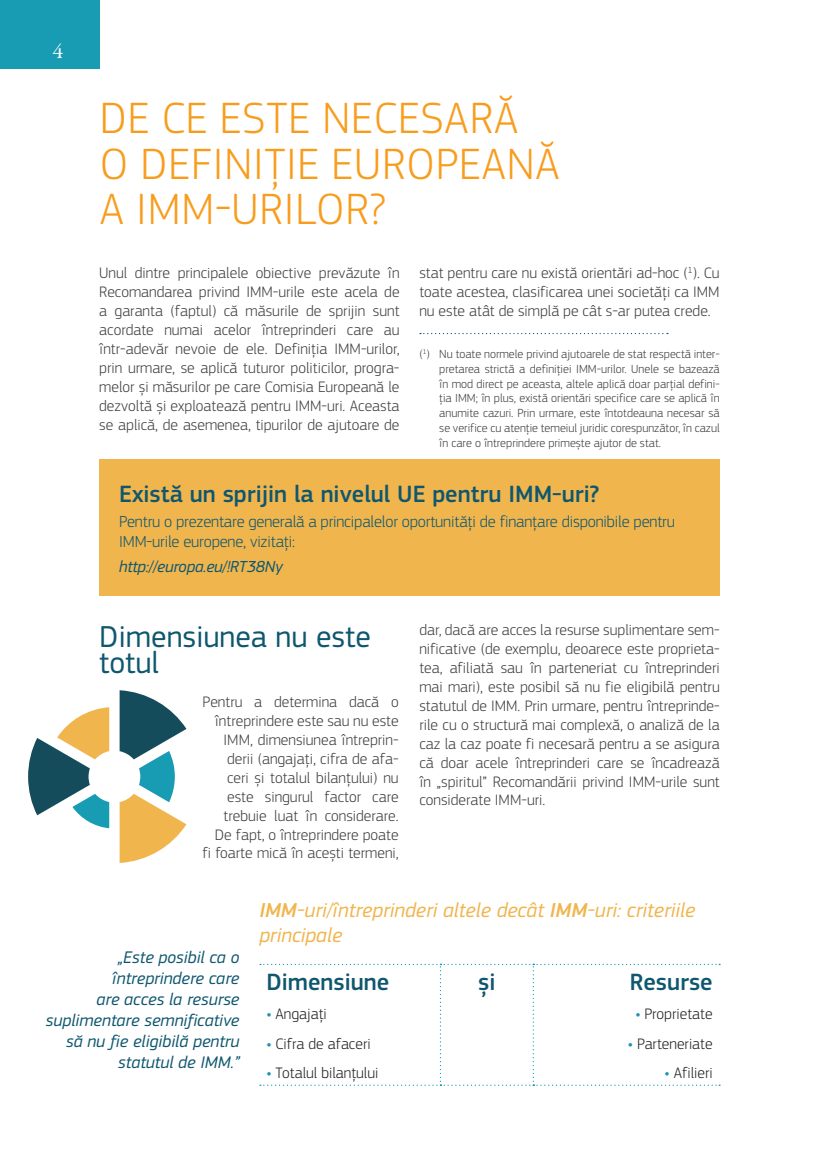
<style>
.page{position:relative;width:819px;height:1166px;background:#fff}
.page>*{position:absolute;margin:0;border:0;box-sizing:border-box;transform-origin:0 0}
.title_1{font:300 45.5px/45.5px "EC Square Sans Pro";letter-spacing:.02em;color:#f89c1c}
.title_2{font:31.5px/26.2px "EC Square Sans Pro";color:#0f576f}
.box_title{font:500 24.5px "EC Square Sans Pro";color:#0f576f}
.yellow_faux_title{font:italic 21px/24.5px "EC Square Sans Pro";color:#f0b54d}
.t1{font:21px "Garamond Premr Pro";color:#fff}
.quote{font:italic 17.5px/21px "EC Square Sans Pro";color:#0f576f;text-align:right}
.box_body{font:300 16.62px/19.9px "EC Square Sans Pro";letter-spacing:-.01em;color:#0f576f}
.box_body-2{font:italic 16.62px "EC Square Sans Pro";letter-spacing:-.01em;color:#0f576f}
.body{font:300 15.75px/18.9px "EC Square Sans Pro";color:#3e3e3f;text-align:justify}
.t2{font:300 15.75px "EC Square Sans Pro";color:#231f20}
.footnotes{font:300 12.25px/14.7px "EC Square Sans Pro";color:#3e3e3f;text-align:justify}
.s1{font-weight:500}
.s2{font-weight:500;color:#1f95b2}
</style>
<div class="page">
<div style="left:0;top:0;width:99px;height:68px;background:#179cb4"></div>
<div style="left:99px;top:459px;width:620px;height:136px;background:#f0b54d"></div>
<svg style="left:420px;top:333px;width:248px;height:1px"></svg>
<svg style="left:260px;top:964px;width:460px;height:122px"></svg>
<svg style="left:120px;top:690px;width:66px;height:173px"></svg>
<svg style="left:28px;top:707px;width:81px;height:121px"></svg>
<p class="t1" style="left:53px;top:39px;width:12px">4</p>
<p class="title_1" style="left:100px;top:95px;width:461px">DE CE ESTE NECESARĂ<br>O DEFINIȚIE EUROPEANĂ<br>A IMM-URILOR?</p>
<p class="body" style="left:99px;top:264px;width:302px">Unul dintre principalele obiective prevăzute în Recomandarea privind IMM-urile este acela de a garanta (faptul) că măsurile de sprijin sunt acordate numai acelor întreprinderi care au într-adevăr nevoie de ele. Definiția IMM-urilor, prin urmare, se aplică tuturor politicilor, progra&shy;melor și măsurilor pe care Comisia Europeană le dezvoltă și exploatează pentru IMM-uri. Aceasta se aplică, de asemenea, tipurilor de ajutoare de</p>
<p class="body" style="left:419px;top:264px;width:302px">stat pentru care nu există orientări ad-hoc (<sup>1</sup>). Cu toate acestea, clasificarea unei societăți ca IMM nu este atât de simplă pe cât s-ar putea crede.</p>
<p class="footnotes" style="left:439px;top:347px;width:282px;text-indent:-20px">(<sup>1</sup>) Nu toate normele privind ajutoarele de stat respectă inter&shy;pretarea strictă a definiției IMM-urilor. Unele se bazează în mod direct pe aceasta, altele aplică doar parțial defini&shy;ția IMM; în plus, există orientări specifice care se aplică în anumite cazuri. Prin urmare, este întotdeauna necesar să se verifice cu atenție temeiul juridic corespunzător, în cazul în care o întreprindere primește ajutor de stat.</p>
<p class="box_title" style="left:119px;top:479px;width:481px">Există un sprijin la nivelul UE pentru IMM-uri?</p>
<p class="box_body" style="left:119px;top:511px;width:557px">Pentru o prezentare generală a principalelor oportunități de finanțare disponibile pentru<br>IMM-urile europene, vizitați:</p>
<p class="box_body-2" style="left:119px;top:556px;width:165px">http://europa.eu/!RT38Ny</p>
<p class="title_2" style="left:99px;top:624px;width:273px">Dimensiunea nu este totul</p>
<p class="body" style="left:202px;top:692px;width:198px;text-align:right">Pentru a determina dacă o întreprindere este sau nu este<br>IMM, dimensiunea întreprin&shy;derii (angajați, cifra de afa&shy;ceri și totalul bilanțului) nu este singurul factor care trebuie luat în considerare.<br>De fapt, o întreprindere poate fi foarte mică în acești termeni,</p>
<p class="body" style="left:419px;top:620px;width:302px">dar, dacă are acces la resurse suplimentare sem&shy;nificative (de exemplu, deoarece este proprieta&shy;tea, afiliată sau în parteneriat cu întreprinderi mai mari), este posibil să nu fie eligibilă pentru statutul de IMM. Prin urmare, pentru întreprinde&shy;rile cu o structură mai complexă, o analiză de la caz la caz poate fi necesară pentru a se asigura că doar acele întreprinderi care se încadrează în „spiritul” Recomandării privind IMM-urile sunt considerate IMM-uri.</p>
<p class="quote" style="left:46px;top:947px;width:195px">„Este posibil ca o întreprindere care<br>are acces la resurse suplimentare semnificative să nu fie eligibilă pentru statutul de IMM.”</p>
<p class="yellow_faux_title" style="left:259px;top:898px;width:437px"><span class="s1">IMM</span>-uri/întreprinderi altele decât <span class="s1">IMM</span>-uri: criteriile principale</p>
<p class="box_title" style="left:266px;top:967px;width:124px">Dimensiune</p>
<p class="t2" style="left:266px;top:1005px;width:62px"><span class="s2">•</span> Angajați</p>
<p class="t2" style="left:266px;top:1034px;width:106px"><span class="s2">•</span> Cifra de afaceri</p>
<p class="t2" style="left:266px;top:1064px;width:114px"><span class="s2">•</span> Totalul bilanțului</p>
<p class="box_title" style="left:478px;top:967px;width:19px">și</p>
<p class="box_title" style="left:629px;top:967px;width:84px">Resurse</p>
<p class="t2" style="left:635px;top:1005px;width:79px"><span class="s2">•</span> Proprietate</p>
<p class="t2" style="left:628px;top:1034px;width:86px"><span class="s2">•</span> Parteneriate</p>
<p class="t2" style="left:664px;top:1064px;width:50px"><span class="s2">•</span> Afilieri</p>
</div>
